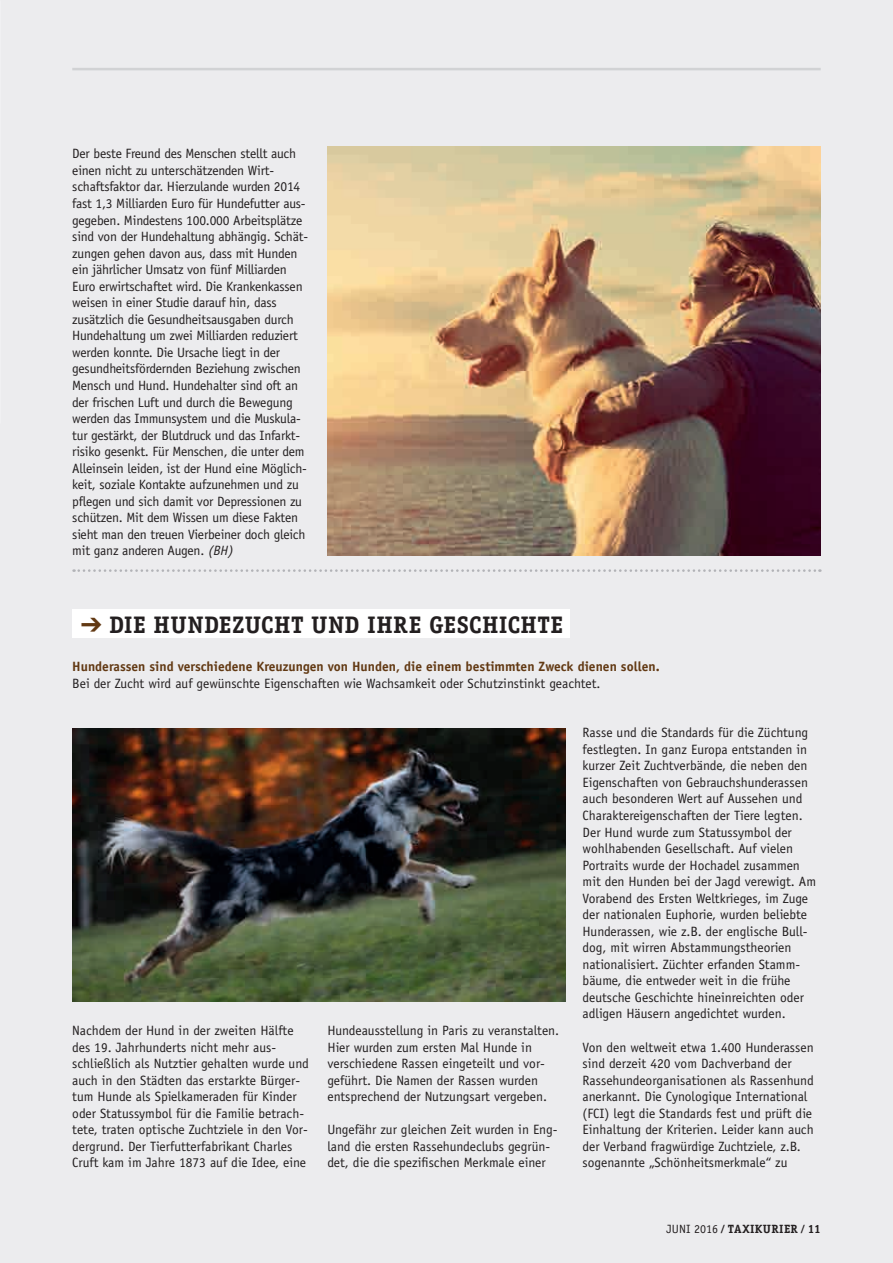
<style>
.page{position:relative;width:893px;height:1263px;background:#ececee}
.page>*{position:absolute;margin:0;border:0;box-sizing:border-box;transform-origin:0 0}
.t1{font:700 24px "Officina Serif";letter-spacing:.02em;color:#231f20}
.t2{font:13.5px/16.5px "Officina Sans";letter-spacing:-.015em;color:#231f20}
.t3{font:700 13.5px "Officina Sans";color:#623913}
.t4{font:700 12px "Officina Serif";letter-spacing:.025em;color:#231f20}
.s1{font-style:italic}
.s2{color:#623913}
.s3{font-family:"Officina Sans";font-weight:400}
</style>
<div class="page">
<svg style="left:74px;top:569px;width:746px;height:3px"></svg>
<hr style="left:72px;top:68px;width:749px;height:2px;background:#d1d2d4">
<div style="left:72px;top:610px;width:498px;height:28px;background:#fff"></div>
<img style="left:72px;top:729px;width:494px;height:273px">
<img style="left:327px;top:147px;width:494px;height:408px">
<p class="t2" style="left:72px;top:146px;width:237px">Der beste Freund des Menschen stellt auch einen nicht zu unterschätzenden Wirt&shy;schaftsfaktor dar. Hierzulande wurden 2014 fast 1,3 Milliarden Euro für Hundefutter aus&shy;gegeben. Mindestens 100.000 Arbeitsplätze sind von der Hundehaltung abhängig. Schät&shy;zungen gehen davon aus, dass mit Hunden ein jährlicher Umsatz von fünf Milliarden Euro erwirtschaftet wird. Die Krankenkassen weisen in einer Studie darauf hin, dass zusätzlich die Gesundheitsausgaben durch Hundehaltung um zwei Milliarden reduziert werden konnte. Die Ursache liegt in der gesundheitsfördernden Beziehung zwischen Mensch und Hund. Hundehalter sind oft an der frischen Luft und durch die Bewegung werden das Immunsystem und die Muskula&shy;tur gestärkt, der Blutdruck und das Infarkt&shy;risiko gesenkt. Für Menschen, die unter dem Alleinsein leiden, ist der Hund eine Möglich&shy;keit, soziale Kontakte aufzunehmen und zu pflegen und sich damit vor Depressionen zu schützen. Mit dem Wissen um diese Fakten sieht man den treuen Vierbeiner doch gleich mit ganz anderen Augen. <span class="s1">(BH)</span></p>
<h1 class="t1" style="left:81px;top:609px;width:484px"><span class="s2">➔</span> DIE HUNDEZUCHT UND IHRE GESCHICHTE</h1>
<p class="t3" style="left:72px;top:658px;width:589px">Hunderassen sind verschiedene Kreuzungen von Hunden, die einem bestimmten Zweck dienen sollen.</p>
<p class="t2" style="left:72px;top:675px;width:530px">Bei der Zucht wird auf gewünschte Eigenschaften wie Wachsamkeit oder Schutzinstinkt geachtet.</p>
<p class="t2" style="left:72px;top:1022px;width:238px">Nachdem der Hund in der zweiten Hälfte des 19. Jahrhunderts nicht mehr aus&shy;schließlich als Nutztier gehalten wurde und auch in den Städten das erstarkte Bürger&shy;tum Hunde als Spielkameraden für Kinder oder Statussymbol für die Familie betrach&shy;tete, traten optische Zuchtziele in den Vor&shy;dergrund. Der Tierfutterfabrikant Charles Cruft kam im Jahre 1873 auf die Idee, eine</p>
<p class="t2" style="left:327px;top:1022px;width:233px">Hundeausstellung in Paris zu veranstalten.<br>Hier wurden zum ersten Mal Hunde in verschiedene Rassen eingeteilt und vor&shy;geführt. Die Namen der Rassen wurden entsprechend der Nutzungsart vergeben.</p>
<p class="t2" style="left:327px;top:1121px;width:232px">Ungefähr zur gleichen Zeit wurden in Eng&shy;land die ersten Rassehundeclubs gegrün&shy;det, die die spezifischen Merkmale einer</p>
<p class="t2" style="left:583px;top:724px;width:235px">Rasse und die Standards für die Züchtung festlegten. In ganz Europa entstanden in kurzer Zeit Zuchtverbände, die neben den Eigenschaften von Gebrauchshunderassen auch besonderen Wert auf Aussehen und Charaktereigenschaften der Tiere legten.<br>Der Hund wurde zum Statussymbol der wohlhabenden Gesellschaft. Auf vielen Portraits wurde der Hochadel zusammen mit den Hunden bei der Jagd verewigt. Am Vorabend des Ersten Weltkrieges, im Zuge der nationalen Euphorie, wurden beliebte Hunderassen, wie z.B. der englische Bull&shy;dog, mit wirren Abstammungstheorien nationalisiert. Züchter erfanden Stamm&shy;bäume, die entweder weit in die frühe deutsche Geschichte hineinreichten oder adligen Häusern angedichtet wurden.</p>
<p class="t2" style="left:583px;top:1039px;width:233px">Von den weltweit etwa 1.400 Hunderassen sind derzeit 420 vom Dachverband der Rassehundeorganisationen als Rassenhund anerkannt. Die Cynologique International (FCI) legt die Standards fest und prüft die Einhaltung der Kriterien. Leider kann auch der Verband fragwürdige Zuchtziele, z.B. sogenannte „Schönheitsmerkmale“ zu</p>
<p class="t4" style="left:666px;top:1222px;width:156px"><span class="s3">JUNI 2016</span> ⁄ TAXIKURIER ⁄ 11</p>
</div>
